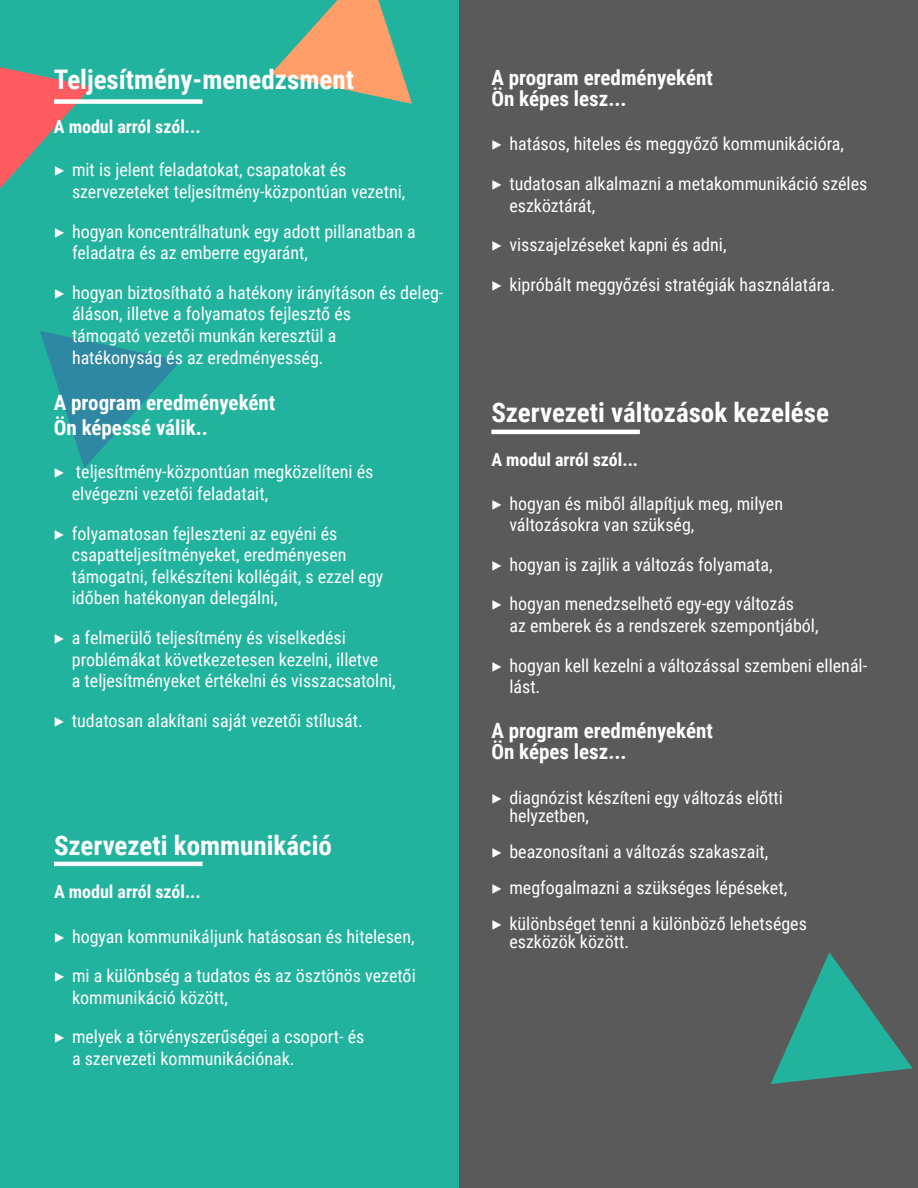
<style>
.page{position:relative;width:918px;height:1188px;background:#fff}
.page>*{position:absolute;margin:0;border:0;box-sizing:border-box;transform-origin:0 0}
.t1{font:700 27px "Roboto Condensed";color:#fff}
.t2{font:700 21px/21px "Roboto Condensed";color:#fff}
.t3{font:18px/21.6px "Roboto Condensed";color:#fff}
.t4{font:700 18px "Roboto Condensed";color:#fff}
.s1{font-family:"Source Sans Pro"}
</style>
<div class="page">
<div style="left:0;top:0;width:460px;height:1188px;background:#21b39e"></div>
<svg style="left:271px;top:0;width:141px;height:104px;background:#9ea77f"></svg>
<svg style="left:0;top:57px;width:233px;height:167px;background:#40a695"></svg>
<svg style="left:40px;top:331px;width:141px;height:137px;background:#279ea0"></svg>
<div style="left:460px;top:0;width:458px;height:1188px;background:#5a5a5b"></div>
<svg style="left:771px;top:952px;width:142px;height:132px"></svg>
<div style="left:54px;top:99px;width:148px;height:5px;background:#fff"></div>
<hr style="left:491px;top:430px;width:149px;height:4px;background:#fff">
<hr style="left:54px;top:862px;width:148px;height:4px;background:#fff">
<h1 class="t1" style="left:54px;top:61px;width:302px">Teljesítmény-menedzsment</h1>
<p class="t4" style="left:54px;top:114px;width:148px">A modul arról szól...</p>
<p class="t3" style="left:72px;top:158px;width:335px;text-indent:-18px"><span class="s1">▶</span> mit is jelent feladatokat, csapatokat és szervezeteket teljesítmény-központúan vezetni,</p>
<p class="t3" style="left:72px;top:220px;width:345px;text-indent:-18px"><span class="s1">▶</span> hogyan koncentrálhatunk egy adott pillanatban a feladatra és az emberre egyaránt,</p>
<p class="t3" style="left:72px;top:281px;width:373px;text-indent:-18px"><span class="s1">▶</span> hogyan biztosítható a hatékony irányításon és deleg&shy;áláson, illetve a folyamatos fejlesztő és<br>támogató vezetői munkán keresztül a<br>hatékonyság és az eredményesség.</p>
<p class="t2" style="left:54px;top:389px;width:223px;line-height:25.2px">A program eredményeként<br>Ön képessé válik..</p>
<p class="t3" style="left:72px;top:461px;width:303px;text-indent:-18px"><span class="s1">▶</span> teljesítmény-központúan megközelíteni és elvégezni vezetői feladatait,</p>
<p class="t3" style="left:72px;top:522px;width:313px;text-indent:-18px"><span class="s1">▶</span> folyamatosan fejleszteni az egyéni és csapatteljesítményeket, eredményesen támogatni, felkészíteni kollégáit, s ezzel egy időben hatékonyan delegálni,</p>
<p class="t3" style="left:72px;top:626px;width:325px;text-indent:-18px"><span class="s1">▶</span> a felmerülő teljesítmény és viselkedési problémákat következetesen kezelni, illetve<br>a teljesítményeket értékelni és visszacsatolni,</p>
<p class="t3" style="left:54px;top:709px;width:310px"><span class="s1">▶</span> tudatosan alakítani saját vezetői stílusát.</p>
<h1 class="t1" style="left:54px;top:826px;width:279px">Szervezeti kommunikáció</h1>
<p class="t4" style="left:54px;top:879px;width:148px">A modul arról szól...</p>
<p class="t3" style="left:54px;top:916px;width:363px;line-height:39.6px"><span class="s1">▶</span> hogyan kommunikáljunk hatásosan és hitelesen, <span class="s1">▶</span> mi a különbség a tudatos és az ösztönös vezetői</p>
<p class="t3" style="left:72px;top:986px;width:158px">kommunikáció között,</p>
<p class="t3" style="left:72px;top:1026px;width:294px;text-indent:-18px"><span class="s1">▶</span> melyek a törvényszerűségei a csoport- és a szervezeti kommunikációnak.</p>
<p class="t2" style="left:491px;top:66px;width:223px">A program eredményeként<br>Ön képes lesz...</p>
<p class="t3" style="left:491px;top:133px;width:354px"><span class="s1">▶</span> hatásos, hiteles és meggyőző kommunikációra,</p>
<p class="t3" style="left:509px;top:172px;width:359px;text-indent:-18px"><span class="s1">▶</span> tudatosan alkalmazni a metakommunikáció széles eszköztárát,</p>
<p class="t3" style="left:491px;top:233px;width:237px"><span class="s1">▶</span> visszajelzéseket kapni és adni,</p>
<p class="t3" style="left:491px;top:273px;width:345px"><span class="s1">▶</span> kipróbált meggyőzési stratégiák használatára.</p>
<h1 class="t1" style="left:491px;top:394px;width:339px">Szervezeti változások kezelése</h1>
<p class="t4" style="left:491px;top:447px;width:148px">A modul arról szól...</p>
<p class="t3" style="left:509px;top:492px;width:275px;text-indent:-18px"><span class="s1">▶</span> hogyan és miből állapítjuk meg, milyen változásokra van szükség,</p>
<p class="t3" style="left:491px;top:544px;width:304px;line-height:39.6px"><span class="s1">▶</span> hogyan is zajlik a változás folyamata,<br><span class="s1">▶</span> hogyan menedzselhető egy-egy változás</p>
<p class="t3" style="left:491px;top:605px;width:377px;line-height:39.6px;text-indent:18px">az emberek és a rendszerek szempontjából,<br><span class="s1">▶</span> hogyan kell kezelni a változással szembeni ellenál-</p>
<p class="t3" style="left:509px;top:675px;width:32px">lást.</p>
<p class="t2" style="left:491px;top:719px;width:223px">A program eredményeként<br>Ön képes lesz...</p>
<p class="t3" style="left:509px;top:788px;width:275px;line-height:18px;text-indent:-18px"><span class="s1">▶</span> diagnózist készíteni egy változás előtti helyzetben,</p>
<p class="t3" style="left:491px;top:833px;width:317px;line-height:36px"><span class="s1">▶</span> beazonosítani a változás szakaszait,<br><span class="s1">▶</span> megfogalmazni a szükséges lépéseket,<br><span class="s1">▶</span> különbséget tenni a különböző lehetséges</p>
<p class="t3" style="left:509px;top:930px;width:121px">eszközök között.</p>
</div>
